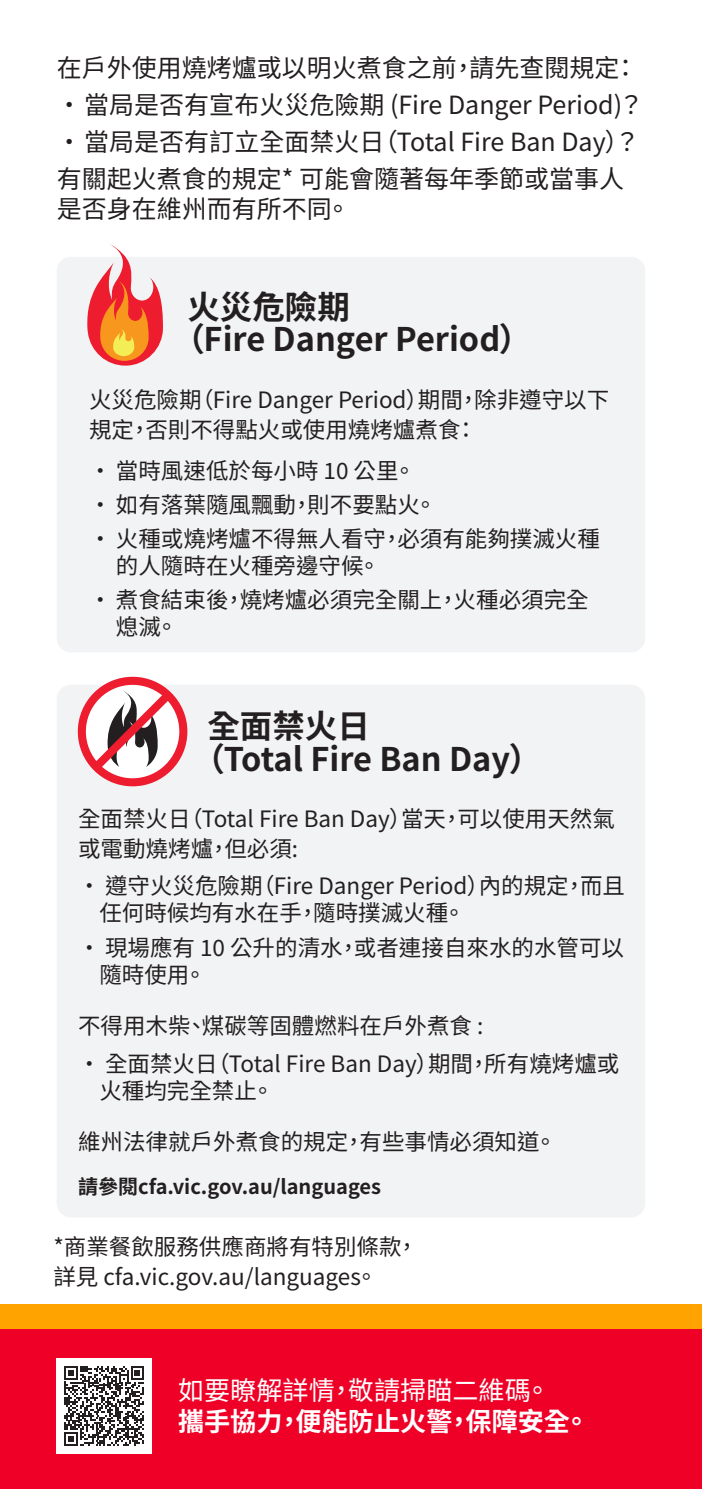
<style>
.page{position:relative;width:702px;height:1489px;background:#fff}
.page>*{position:absolute;margin:0;border:0;box-sizing:border-box;transform-origin:0 0}
.Heading{font:700 32.5px/32.5px "Noto Sans TC";color:#231f20}
.t1{font:700 26px "Noto Sans TC";color:#fff}
.t2{font:26px "Noto Sans TC";color:#fff}
.t3{font:25px/30px "Noto Sans TC";color:#231f20}
.Body{font:22.5px/27px "Noto Sans TC";color:#231f20}
.Body-2{font:700 20px "Noto Sans TC";color:#231f20}
</style>
<div class="page">
<div style="left:0;top:1328px;width:702px;height:160px;background:#ef0027"></div>
<div style="left:0;top:1303px;width:702px;height:25px;background:#ffa300"></div>
<div style="left:57px;top:1358px;width:95px;height:95px;background:#fff"></div>
<svg style="left:64px;top:1366px;width:80px;height:79px"></svg>
<div style="left:57px;top:257px;width:588px;height:395px;background:#f2f3f4;border-radius:14px"></div>
<div style="left:57px;top:684px;width:588px;height:533px;background:#f2f3f4;border-radius:14px"></div>
<svg style="left:87px;top:244px;width:76px;height:121px"></svg>
<div style="left:78px;top:676px;width:109px;height:110px;border:8px solid #ed1c2f;border-radius:50%"></div>
<svg style="left:86px;top:686px;width:91px;height:91px"></svg>
<p class="t3" style="left:57px;top:53px;width:583px">在戶外使用燒烤爐或以明火煮食之前，請先查閱規定：</p>
<p class="t3" style="left:57px;top:90px;width:588px">•當局是否有宣布火災危險期 (Fire Danger Period)？</p>
<p class="t3" style="left:57px;top:127px;width:584px">•當局是否有訂立全面禁火日（Total Fire Ban Day）？</p>
<p class="t3" style="left:57px;top:164px;width:569px">有關起火煮食的規定* 可能會隨著每年季節或當事人是否身在維州而有所不同。</p>
<p class="Heading" style="left:172px;top:291px;width:360px;text-indent:15px">火災危險期<br>（Fire Danger Period）</p>
<p class="Body" style="left:89px;top:385px;width:521px;line-height:30px">火災危險期（Fire Danger Period）期間，除非遵守以下規定，否則不得點火或使用燒烤爐煮食：</p>
<p class="Body" style="left:89px;top:458px;width:328px">• 當時風速低於每小時 10 公里。</p>
<p class="Body" style="left:89px;top:492px;width:349px">• 如有落葉隨風飄動，則不要點火。</p>
<p class="Body" style="left:116px;top:526px;width:485px;text-indent:-27px">• 火種或燒烤爐不得無人看守，必須有能夠撲滅火種的人隨時在火種旁邊守候。</p>
<p class="Body" style="left:116px;top:587px;width:474px;text-indent:-27px">• 煮食結束後，燒烤爐必須完全關上，火種必須完全熄滅。</p>
<p class="Heading" style="left:192px;top:711px;width:350px;text-indent:15px">全面禁火日<br>（Total Fire Ban Day）</p>
<p class="Body" style="left:78px;top:804px;width:538px;line-height:30px">全面禁火日（Total Fire Ban Day）當天，可以使用天然氣或電動燒烤爐，但必須:</p>
<p class="Body" style="left:99px;top:873px;width:527px;text-indent:-21px">• 遵守火災危險期（Fire Danger Period）內的規定，而且任何時候均有水在手，隨時撲滅火種。</p>
<p class="Body" style="left:99px;top:934px;width:526px;text-indent:-21px">• 現場應有 10 公升的清水，或者連接自來水的水管可以隨時使用。</p>
<p class="Body" style="left:78px;top:1012px;width:407px">不得用木柴、煤碳等固體燃料在戶外煮食 :</p>
<p class="Body" style="left:99px;top:1050px;width:521px;text-indent:-21px">• 全面禁火日（Total Fire Ban Day）期間，所有燒烤爐或火種均完全禁止。</p>
<p class="Body" style="left:78px;top:1128px;width:480px">維州法律就戶外煮食的規定，有些事情必須知道。</p>
<p class="Body-2" style="left:78px;top:1175px;width:304px">請參閱cfa.vic.gov.au/languages</p>
<p class="Body" style="left:53px;top:1232px;width:366px;line-height:30px">*商業餐飲服務供應商將有特別條款，詳見 cfa.vic.gov.au/languages。</p>
<p class="t2" style="left:178px;top:1375px;width:374px">如要瞭解詳情，敬請掃瞄二維碼。</p>
<p class="t1" style="left:178px;top:1406px;width:413px">攜手協力，便能防止火警，保障安全。</p>
</div>
